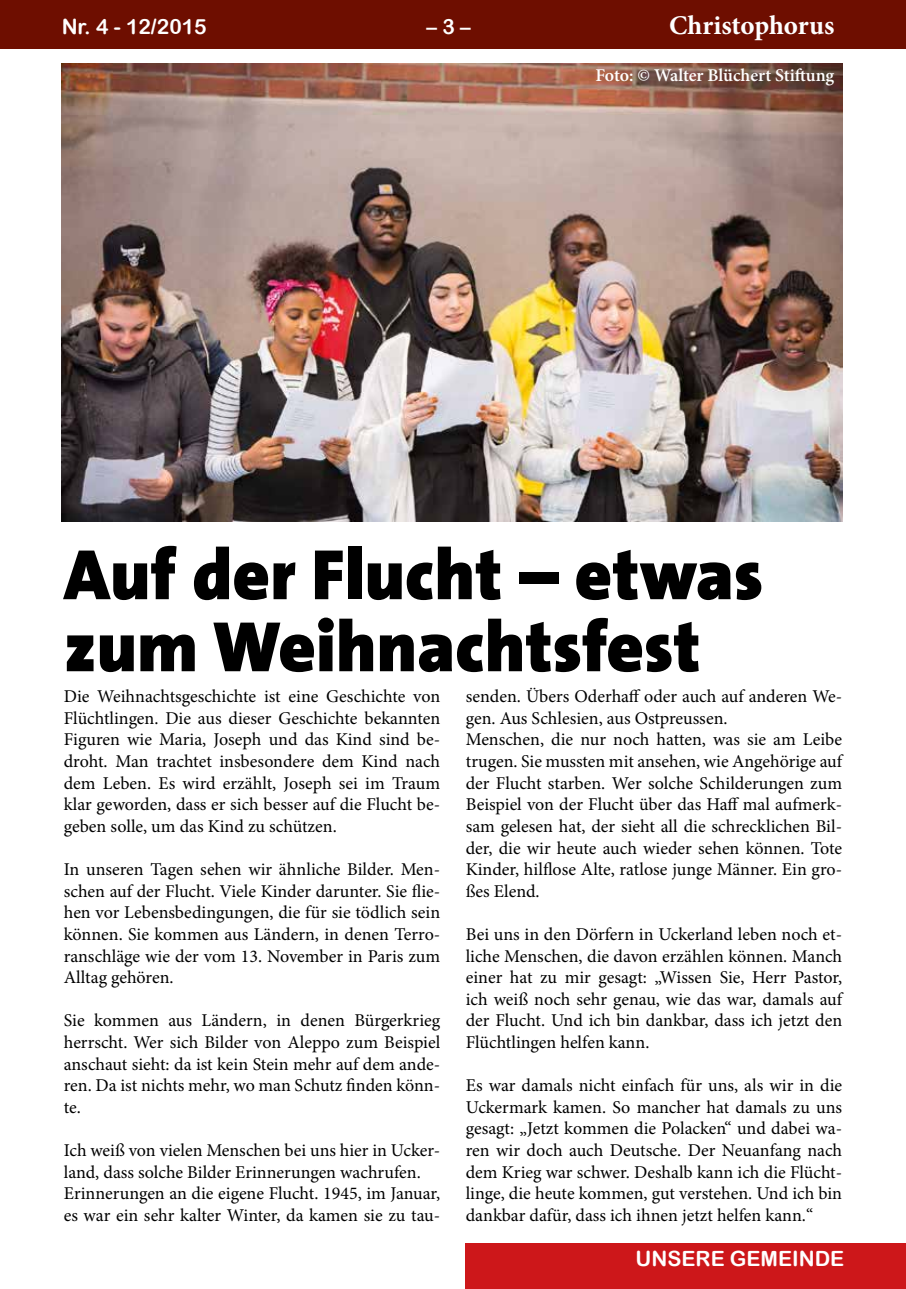
<style>
.page{position:relative;width:906px;height:1289px;background:#fff}
.page>*{position:absolute;margin:0;border:0;box-sizing:border-box;transform-origin:0 0}
.t1{font:900 72px/72px "SPD The Sans";color:#000}
.t2{font:700 27px "Minion Pro";color:#fff}
.t3{font:21px "Arial Rounded MT Bold";color:#fff}
.t4{font:18px/21.6px "Minion Pro";color:#000;text-align:justify}
.t5{font:600 18px "Minion Pro";letter-spacing:-.005em;color:#fff}
</style>
<div class="page">
<div style="left:0;top:0;width:906px;height:49px;background:#6e0e00"></div>
<div style="left:465px;top:1243px;width:441px;height:45px;background:#cd171a"></div>
<img style="left:62px;top:64px;width:780px;height:457px">
<p class="t3" style="left:62px;top:14px;width:147px">NR. 4 - 12/2015</p>
<p class="t3" style="left:426px;top:14px;width:45px">– 3 –</p>
<h2 class="t2" style="left:669px;top:7px;width:167px">Christophorus</h2>
<p class="t5" style="left:595px;top:62px;width:240px">Foto: © Walter Blüchert Stiftung</p>
<h1 class="t1" style="left:64px;top:542px;width:701px">Auf der Flucht – etwas zum Weihnachtsfest</h1>
<p class="t4" style="left:64px;top:685px;width:378px">Die Weihnachtsgeschichte ist eine Geschichte von Flüchtlingen. Die aus dieser Geschichte bekannten Figuren wie Maria, Joseph und das Kind sind be&shy;droht. Man trachtet insbesondere dem Kind nach dem Leben. Es wird erzählt, Joseph sei im Traum klar geworden, dass er sich besser auf die Flucht be&shy;geben solle, um das Kind zu schützen.</p>
<p class="t4" style="left:64px;top:858px;width:378px">In unseren Tagen sehen wir ähnliche Bilder. Men&shy;schen auf der Flucht. Viele Kinder darunter. Sie flie&shy;hen vor Lebensbedingungen, die für sie tödlich sein können. Sie kommen aus Ländern, in denen Terro&shy;ranschläge wie der vom 13. November in Paris zum Alltag gehören.</p>
<p class="t4" style="left:64px;top:1009px;width:378px">Sie kommen aus Ländern, in denen Bürgerkrieg herrscht. Wer sich Bilder von Aleppo zum Beispiel anschaut sieht: da ist kein Stein mehr auf dem ande&shy;ren. Da ist nichts mehr, wo man Schutz finden könn&shy;te.</p>
<p class="t4" style="left:64px;top:1139px;width:378px;text-align:left">Ich weiß von vielen Menschen bei uns hier in Ucker&shy;land, dass solche Bilder Erinnerungen wachrufen.<br>Erinnerungen an die eigene Flucht. 1945, im Januar, es war ein sehr kalter Winter, da kamen sie zu tau-</p>
<p class="t4" style="left:466px;top:685px;width:378px;text-align:left">senden. Übers Oderhaff oder auch auf anderen We&shy;gen. Aus Schlesien, aus Ostpreussen.<br>Menschen, die nur noch hatten, was sie am Leibe trugen. Sie mussten mit ansehen, wie Angehörige auf der Flucht starben. Wer solche Schilderungen zum Beispiel von der Flucht über das Haff mal aufmerk&shy;sam gelesen hat, der sieht all die schrecklichen Bil&shy;der, die wir heute auch wieder sehen können. Tote Kinder, hilflose Alte, ratlose junge Männer. Ein gro&shy;ßes Elend.</p>
<p class="t4" style="left:466px;top:923px;width:378px">Bei uns in den Dörfern in Uckerland leben noch et&shy;liche Menschen, die davon erzählen können. Manch einer hat zu mir gesagt: „Wissen Sie, Herr Pastor, ich weiß noch sehr genau, wie das war, damals auf der Flucht. Und ich bin dankbar, dass ich jetzt den Flüchtlingen helfen kann.</p>
<p class="t4" style="left:466px;top:1074px;width:378px">Es war damals nicht einfach für uns, als wir in die Uckermark kamen. So mancher hat damals zu uns gesagt: „Jetzt kommen die Polacken“ und dabei wa&shy;ren wir doch auch Deutsche. Der Neuanfang nach dem Krieg war schwer. Deshalb kann ich die Flücht&shy;linge, die heute kommen, gut verstehen. Und ich bin dankbar dafür, dass ich ihnen jetzt helfen kann.“</p>
<p class="t3" style="left:635px;top:1246px;width:32px">UNSERE</p>
<p class="t3" style="left:730px;top:1246px;width:32px">GEMEINDE</p>
</div>
